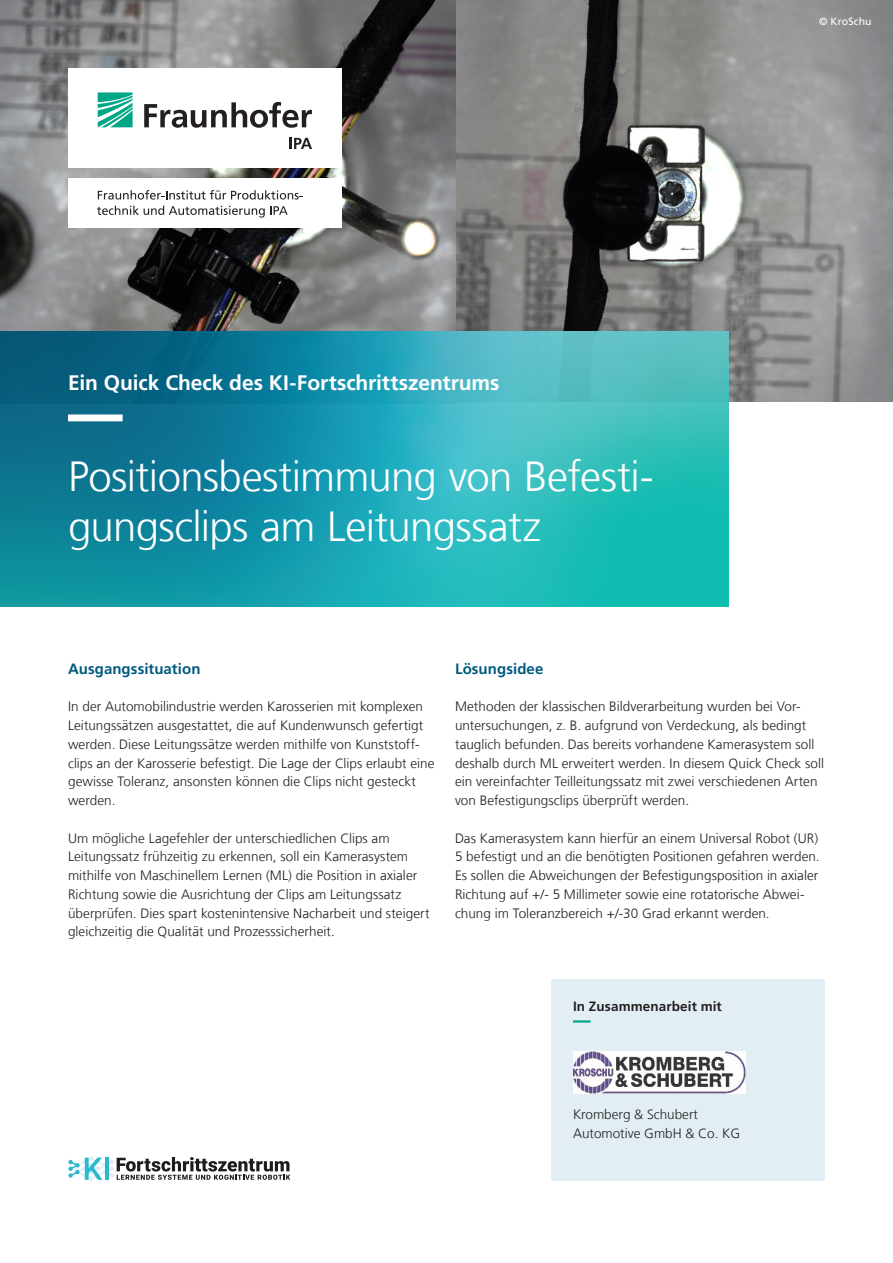
<style>
.page{position:relative;width:893px;height:1263px;background:#fff}
.page>*{position:absolute;margin:0;border:0;box-sizing:border-box;transform-origin:0 0}
.Ueberschrift_28_33_6{font:300 42px/50.4px "Frutiger LT Com";letter-spacing:-.015em;color:#fff}
.Sub_Ueberschrift_14{font:700 21px "Frutiger LT Com";letter-spacing:-.005em;color:#fff}
.Zwischenueberschrift{font:700 15px "Frutiger LT Com";letter-spacing:.005em;color:#005b7f}
.Fliesstext_9_12_5_sc{font:300 13.5px/18.8px "Frutiger LT Com";letter-spacing:.005em;color:#231f20}
.Infokasten_klein_Ueb{font:700 13.5px "Frutiger LT Com";letter-spacing:.005em;color:#231f20}
.Bildtext_Marginal_8{font:10.5px "Frutiger LT Com";letter-spacing:.015em;color:#fff}
</style>
<div class="page">
<img style="left:455px;top:0;width:438px;height:402px">
<img style="left:0;top:0;width:455px;height:331px">
<div style="left:68px;top:68px;width:273px;height:99px;background:#fff"></div>
<div style="left:68px;top:178px;width:273px;height:50px;background:#fff"></div>
<svg style="left:98px;top:190px;width:205px;height:10px"></svg>
<svg style="left:97px;top:206px;width:191px;height:12px"></svg>
<svg style="left:98px;top:92px;width:35px;height:35px"></svg>
<svg style="left:144px;top:102px;width:168px;height:26px"></svg>
<svg style="left:290px;top:138px;width:22px;height:11px"></svg>
<svg style="left:0;top:331px;width:728px;height:275px;background:#1f9dab"></svg>
<svg style="left:68px;top:414px;width:618px;height:7px;background:#3eaaba"></svg>
<svg style="left:68px;top:1156px;width:222px;height:25px"></svg>
<div style="left:552px;top:979px;width:273px;height:201px;background:#e2eef4"></div>
<svg style="left:573px;top:1020px;width:18px;height:2px"></svg>
<img style="left:573px;top:1051px;width:173px;height:42px">
<p class="Sub_Ueberschrift_14" style="left:68px;top:370px;width:433px">Ein Quick Check des KI-Fortschrittszentrums</p>
<p class="Ueberschrift_28_33_6" style="left:68px;top:451px;width:587px">Positionsbestimmung von Befesti&shy;gungsclips am Leitungssatz</p>
<p class="Bildtext_Marginal_8" style="left:819px;top:15px;width:54px">© KroSchu</p>
<p class="Zwischenueberschrift" style="left:68px;top:660px;width:134px">Ausgangssituation</p>
<p class="Fliesstext_9_12_5_sc" style="left:68px;top:697px;width:368px">In der Automobilindustrie werden Karosserien mit komplexen Leitungssätzen ausgestattet, die auf Kundenwunsch gefertigt werden. Diese Leitungssätze werden mithilfe von Kunststoff&shy;clips an der Karosserie befestigt. Die Lage der Clips erlaubt eine gewisse Toleranz, ansonsten können die Clips nicht gesteckt werden.</p>
<p class="Fliesstext_9_12_5_sc" style="left:68px;top:829px;width:363px">Um mögliche Lagefehler der unterschiedlichen Clips am Leitungssatz frühzeitig zu erkennen, soll ein Kamerasystem mithilfe von Maschinellem Lernen (ML) die Position in axialer Richtung sowie die Ausrichtung der Clips am Leitungssatz überprüfen. Dies spart kostenintensive Nacharbeit und steigert gleichzeitig die Qualität und Prozesssicherheit.</p>
<p class="Zwischenueberschrift" style="left:455px;top:660px;width:90px">Lösungsidee</p>
<p class="Fliesstext_9_12_5_sc" style="left:455px;top:697px;width:371px">Methoden der klassischen Bildverarbeitung wurden bei Vor&shy;untersuchungen, z. B. aufgrund von Verdeckung, als bedingt tauglich befunden. Das bereits vorhandene Kamerasystem soll deshalb durch ML erweitert werden. In diesem Quick Check soll ein vereinfachter Teilleitungssatz mit zwei verschiedenen Arten von Befestigungsclips überprüft werden.</p>
<p class="Fliesstext_9_12_5_sc" style="left:455px;top:829px;width:366px">Das Kamerasystem kann hierfür an einem Universal Robot (UR)<br>5 befestigt und an die benötigten Positionen gefahren werden.<br>Es sollen die Abweichungen der Befestigungsposition in axialer Richtung auf +/- 5 Millimeter sowie eine rotatorische Abwei&shy;chung im Toleranzbereich +/-30 Grad erkannt werden.</p>
<p class="Infokasten_klein_Ueb" style="left:573px;top:999px;width:150px">In Zusammenarbeit mit</p>
<p class="Fliesstext_9_12_5_sc" style="left:573px;top:1105px;width:169px">Kromberg &amp; Schubert<br>Automotive GmbH &amp; Co. KG</p>
</div>
